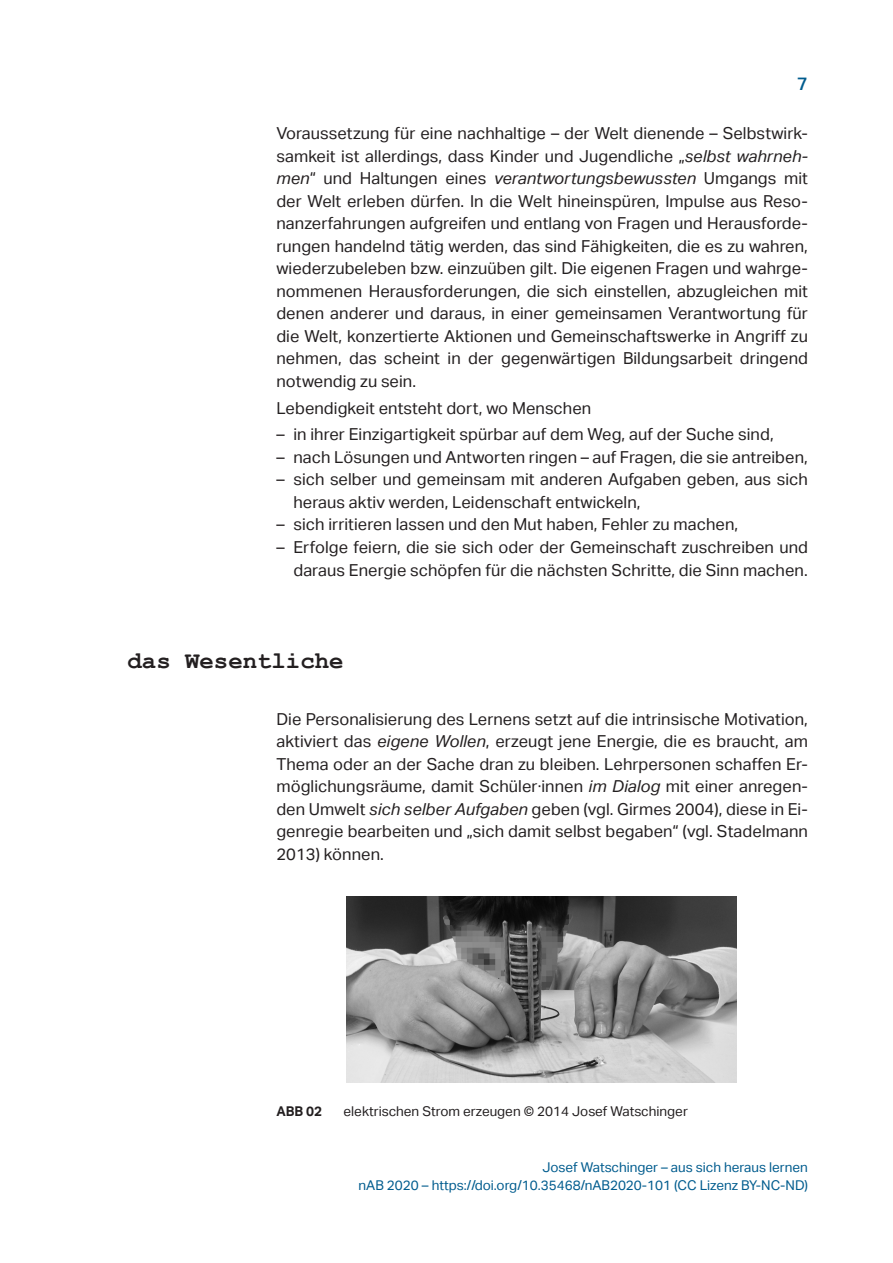
<style>
.page{position:relative;width:893px;height:1263px;background:#fff}
.page>*{position:absolute;margin:0;border:0;box-sizing:border-box;transform-origin:0 0}
.t1{font:700 24px "Courier New";color:#231f20}
.t2{font:500 18px "Aktiv Grotesk";color:#005c8e}
.t3{font:16.5px/22.5px "Aktiv Grotesk";letter-spacing:.005em;color:#231f20;text-align:justify}
.t4{font:13.5px/18px "Aktiv Grotesk";color:#005c8e;text-align:right}
.t5{font:13.5px "Aktiv Grotesk";color:#231f20}
.t6{font:700 13.5px "Aktiv Grotesk";color:#231f20}
.s1{font-style:italic}
</style>
<div class="page">
<img style="left:347px;top:896px;width:389px;height:187px">
<p class="t2" style="left:797px;top:73px;width:12px">7</p>
<p class="t3" style="left:276px;top:122px;width:533px">Voraussetzung für eine nachhaltige – der Welt dienende – Selbstwirk&shy;samkeit ist allerdings, dass Kinder und Jugendliche „<span class="s1">selbst wahrneh&shy;men</span>“ und Haltungen eines <span class="s1">verantwortungsbewussten</span> Umgangs mit der Welt erleben dürfen. In die Welt hineinspüren, Impulse aus Reso&shy;nanzerfahrungen aufgreifen und entlang von Fragen und Herausforde&shy;rungen handelnd tätig werden, das sind Fähigkeiten, die es zu wahren, wiederzubeleben bzw. einzuüben gilt. Die eigenen Fragen und wahrge&shy;nommenen Herausforderungen, die sich einstellen, abzugleichen mit denen anderer und daraus, in einer gemeinsamen Verantwortung für die Welt, konzertierte Aktionen und Gemeinschaftswerke in Angriff zu nehmen, das scheint in der gegenwärtigen Bildungsarbeit dringend notwendig zu sein.</p>
<p class="t3" style="left:276px;top:397px;width:316px">Lebendigkeit entsteht dort, wo Menschen</p>
<p class="t3" style="left:276px;top:423px;width:499px">– in ihrer Einzigartigkeit spürbar auf dem Weg, auf der Suche sind,</p>
<p class="t3" style="left:276px;top:446px;width:533px">– nach Lösungen und Antworten ringen – auf Fragen, die sie antreiben,</p>
<p class="t3" style="left:293px;top:468px;width:516px;text-indent:-17px">– sich selber und gemeinsam mit anderen Aufgaben geben, aus sich heraus aktiv werden, Leidenschaft entwickeln,</p>
<p class="t3" style="left:276px;top:513px;width:463px">– sich irritieren lassen und den Mut haben, Fehler zu machen,</p>
<p class="t3" style="left:276px;top:536px;width:533px;text-align:right">– Erfolge feiern, die sie sich oder der Gemeinschaft zuschreiben und daraus Energie schöpfen für die nächsten Schritte, die Sinn machen.</p>
<h1 class="t1" style="left:128px;top:646px;width:217px">das Wesentliche</h1>
<p class="t3" style="left:276px;top:707px;width:533px">Die Personalisierung des Lernens setzt auf die intrinsische Motivation, aktiviert das <span class="s1">eigene Wollen</span>, erzeugt jene Energie, die es braucht, am Thema oder an der Sache dran zu bleiben. Lehrpersonen schaffen Er&shy;möglichungsräume, damit Schüler∙innen <span class="s1">im Dialog</span> mit einer anregen&shy;den Umwelt <span class="s1">sich selber Aufgaben</span> geben (vgl. Girmes 2004), diese in Ei&shy;genregie bearbeiten und „sich damit selbst begaben“ (vgl. Stadelmann 2013) können.</p>
<p class="t6" style="left:276px;top:1103px;width:47px">ABB 02</p>
<p class="t5" style="left:344px;top:1103px;width:346px">elektrischen Strom erzeugen © 2014 Josef Watschinger</p>
<p class="t4" style="left:359px;top:1158px;width:451px">Josef Watschinger – aus sich heraus lernen<br>nAB 2020 – https://doi.org/10.35468/nAB2020-101 (CC Lizenz BY-NC-ND)</p>
</div>
